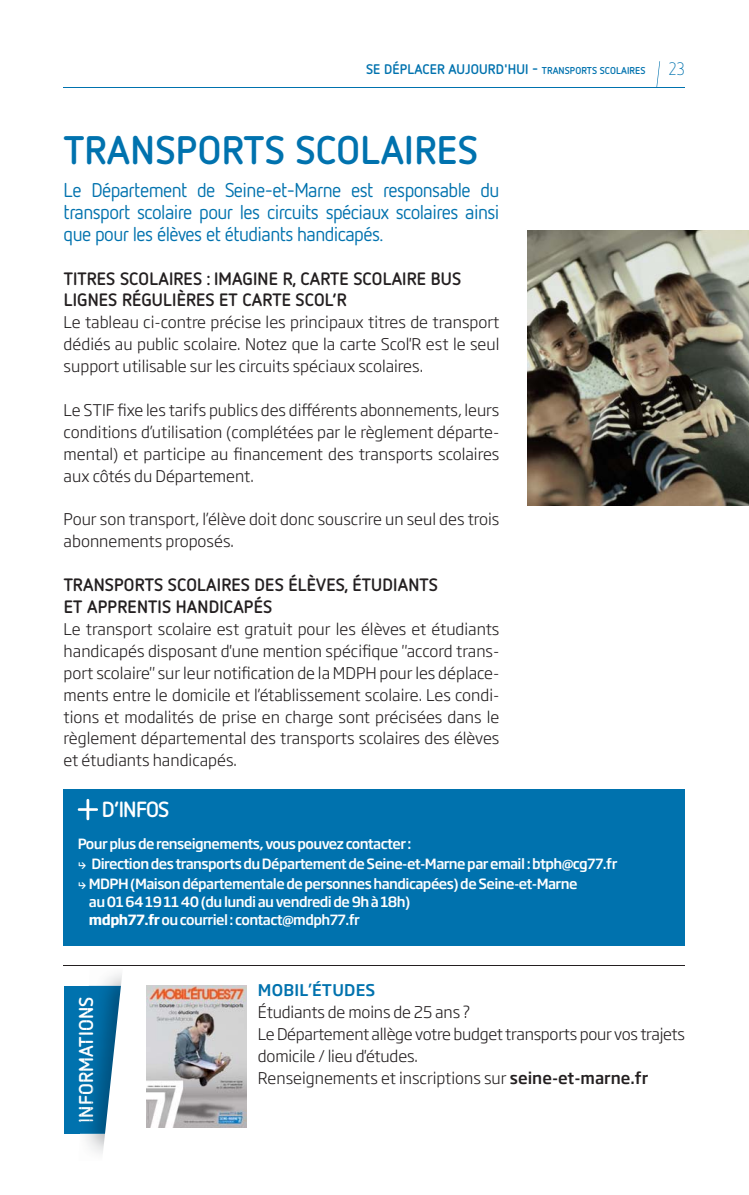
<style>
.page{position:relative;width:749px;height:1195px;background:#fff}
.page>*{position:absolute;margin:0;border:0;box-sizing:border-box;transform-origin:0 0}
.t1{font:700 39.75px "Netto OT";letter-spacing:.01em;color:#0072ae}
.t2{font:700 21.9px "Netto OT";letter-spacing:-.03em;color:#fff}
.t3{font:19.95px/21.9px "Netto OT";letter-spacing:-.03em;color:#0072ae;text-align:justify}
.t4{font:700 19.95px "Netto OT";letter-spacing:.01em;color:#fafbfb}
.t5{font:700 17.85px/21.9px "Netto OT";letter-spacing:.01em;color:#231f20}
.t6{font:300 17.85px "Netto OT";color:#0072ae}
.t7{font:300 15.9px/21.9px "Soho Gothic Pro";color:#231f20;text-align:justify}
.t8{font:500 15.9px "Soho Gothic Pro";letter-spacing:.015em;color:#0072ae}
.t9{font:500 13.95px/17.9px "Soho Gothic Pro";letter-spacing:-.04em;color:#fff}
.t10{font:700 13.95px "Netto OT";letter-spacing:.01em;color:#0072ae}
.s1{font-size:9.9px}
.s2{font-family:"Gravur Condensed";font-weight:400}
.s3{font-weight:700}
.s4{color:#fdfdfd}
.s5{color:#fff}
.s6{font-weight:500}
</style>
<div class="page">
<hr style="left:64px;top:87px;width:620px;height:1px;background:#0072ae">
<svg style="left:656px;top:66px;width:3px;height:21px"></svg>
<div style="left:64px;top:986px;width:92px;height:148px;background:#0072ae"></div>
<img style="left:80px;top:992px;width:19px;height:142px">
<img style="left:81px;top:997px;width:12px;height:124px">
<svg style="left:99px;top:969px;width:96px;height:190px"></svg>
<hr style="left:64px;top:965px;width:620px;height:1px;background:#231f20">
<img style="left:527px;top:231px;width:221px;height:274px">
<img style="left:146px;top:986px;width:100px;height:141px">
<div style="left:64px;top:789px;width:620px;height:156px;background:#0072ae"></div>
<svg style="left:78px;top:799px;width:20px;height:21px"></svg>
<p class="t10" style="left:366px;top:61px;width:280px">SE DÉPLACER AUJOURD'HUI - <span class="s1">TRANSPORTS SCOLAIRES</span></p>
<p class="t6" style="left:668px;top:59px;width:18px">23</p>
<h1 class="t1" style="left:64px;top:127px;width:415px">TRANSPORTS SCOLAIRES</h1>
<p class="t3" style="left:64px;top:181px;width:437px">Le Département de Seine-et-Marne est responsable du transport scolaire pour les circuits spéciaux scolaires ainsi que pour les élèves et étudiants handicapés.</p>
<p class="t5" style="left:64px;top:267px;width:399px">TITRES SCOLAIRES : IMAGINE R, CARTE SCOLAIRE BUS<br>LIGNES RÉGULIÈRES ET CARTE SCOL’R</p>
<p class="t7" style="left:64px;top:313px;width:437px">Le tableau ci-contre précise les principaux titres de transport dédiés au public scolaire. Notez que la carte Scol'R est le seul support utilisable sur les circuits spéciaux scolaires.</p>
<p class="t7" style="left:64px;top:401px;width:437px">Le STIF fixe les tarifs publics des différents abonnements, leurs conditions d’utilisation (complétées par le règlement départe&shy;mental) et participe au financement des transports scolaires aux côtés du Département.</p>
<p class="t7" style="left:64px;top:510px;width:437px">Pour son transport, l’élève doit donc souscrire un seul des trois abonnements proposés.</p>
<p class="t5" style="left:64px;top:574px;width:375px">TRANSPORTS SCOLAIRES DES ÉLÈVES, ÉTUDIANTS<br>ET APPRENTIS HANDICAPÉS</p>
<p class="t7" style="left:64px;top:620px;width:437px">Le transport scolaire est gratuit pour les élèves et étudiants handicapés disposant d'une mention spécifique "accord trans&shy;port scolaire" sur leur notification de la MDPH pour les déplace&shy;ments entre le domicile et l’établissement scolaire. Les condi&shy;tions et modalités de prise en charge sont précisées dans le règlement départemental des transports scolaires des élèves et étudiants handicapés.</p>
<h2 class="t2" style="left:102px;top:797px;width:69px">D’INFOS</h2>
<p class="t9" style="left:78px;top:836px;width:335px">Pour plus de renseignements, vous pouvez contacter :</p>
<p class="t9" style="left:78px;top:856px;width:541px"><span class="s2">-</span> Direction des transports du Département de Seine-et-Marne par email : btph@cg77.fr</p>
<p class="t9" style="left:89px;top:876px;width:490px;text-indent:-11px"><span class="s2">-</span> MDPH (Maison départementale de personnes handicapées) de Seine-et-Marne au 01 64 19 11 40 (du lundi au vendredi de 9h à 18h)<br><span class="s3">mdph77.fr</span> ou courriel : contact@mdph77.fr</p>
<p class="t4" style="left:75px;top:1123px;width:127px;rotate:-90deg">INFORM<span class="s4">AT</span><span class="s5">IONS</span></p>
<p class="t8" style="left:258px;top:983px;width:119px">MOBIL’ÉTUDES</p>
<p class="t7" style="left:258px;top:1003px;width:428px;text-align:left">Étudiants de moins de 25 ans ?<br>Le Département allège votre budget transports pour vos trajets domicile / lieu d'études.<br>Renseignements et inscriptions sur <span class="s6">seine-et-marne.fr</span></p>
</div>
